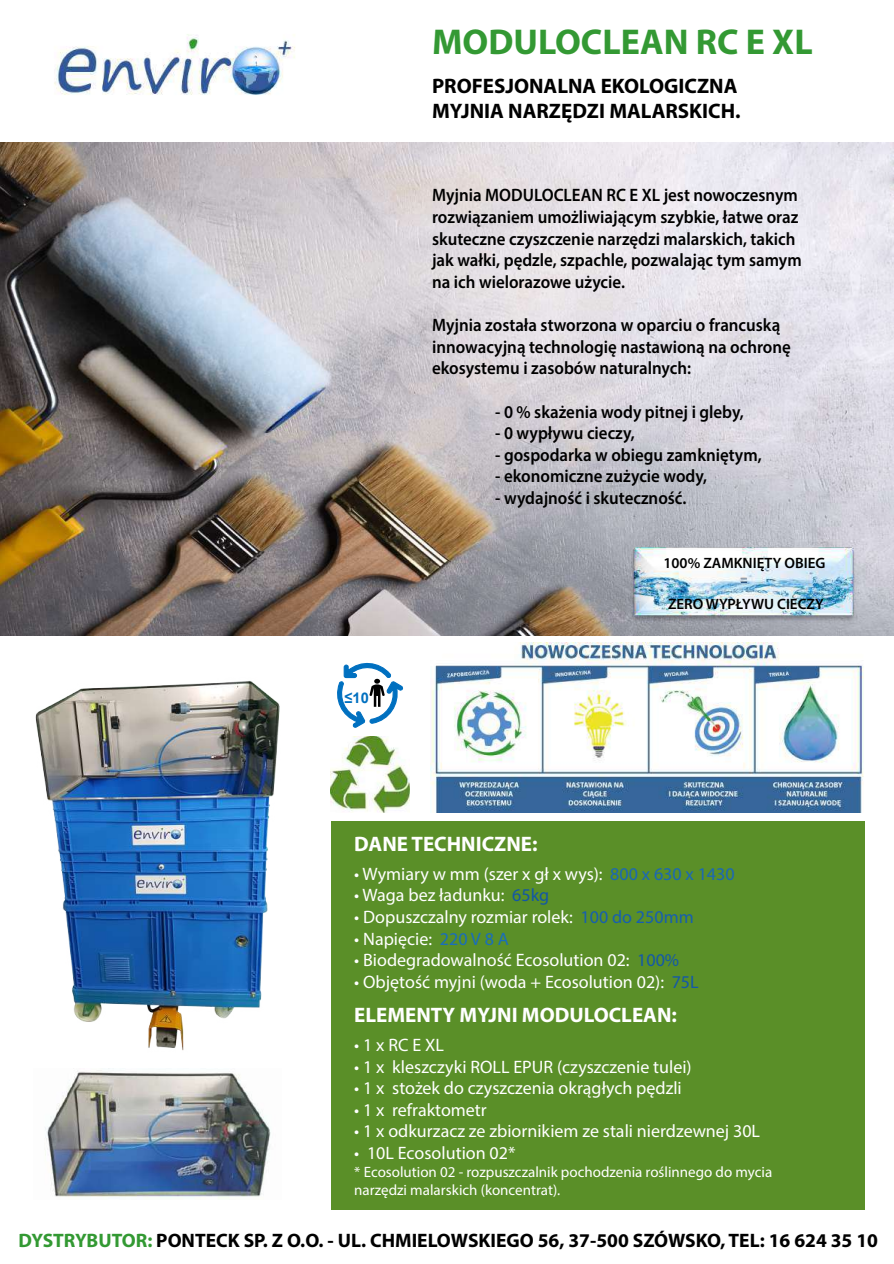
<style>
.page{position:relative;width:894px;height:1264px;background:#fff}
.page>*{position:absolute;margin:0;border:0;box-sizing:border-box;transform-origin:0 0}
.t1{font:700 36px "Myriad Pro";color:#393}
.t2{font:700 21px/25.2px "Myriad Pro";color:#000}
.t3{font:700 21px "Myriad Pro";color:#fff}
.t4{font:700 19.5px "Myriad Pro";color:#000}
.t5{font:600 18px/21.6px "Myriad Pro";color:#000;scale:.94 1}
.t6{font:18px "Myriad Pro";color:#fff}
.t7{font:15px/18px "Myriad Pro";color:#fff}
.t8{font:600 15px "Myriad Pro";color:#000}
.t9{font:700 14.7px "Arial";color:#0070c0}
.s1{color:#1a67b7}
.s2{color:#1256a7}
.s3{color:#165eb1}
.s4{color:#196dbd}
.s5{color:#1358a9}
.s6{color:#393}
</style>
<div class="page">
<div style="left:331px;top:821px;width:532px;height:388px;background:#5a8f28"></div>
<img style="left:45px;top:1099px;width:226px;height:99px">
<img style="left:0;top:143px;width:893px;height:492px">
<img style="left:430px;top:642px;width:434px;height:170px">
<img style="left:54px;top:34px;width:241px;height:61px">
<svg style="left:337px;top:662px;width:67px;height:66px"></svg>
<img style="left:628px;top:546px;width:230px;height:78px">
<img style="left:634px;top:554px;width:217px;height:54px">
<img style="left:826px;top:555px;width:26px;height:54px">
<img style="left:731px;top:570px;width:6px;height:25px">
<img style="left:737px;top:566px;width:28px;height:32px">
<img style="left:331px;top:736px;width:78px;height:76px">
<img style="left:26px;top:632px;width:263px;height:467px">
<h1 class="t1" style="left:432px;top:18px;width:382px">MODULOCLEAN RC E XL</h1>
<p class="t2" style="left:432px;top:72px;width:310px">PROFESJONALNA EKOLOGICZNA<br>MYJNIA NARZĘDZI MALARSKICH.</p>
<p class="t5" style="left:432px;top:184px;width:394px">Myjnia MODULOCLEAN RC E XL jest nowoczesnym rozwiązaniem umożliwiającym szybkie, łatwe oraz skuteczne czyszczenie narzędzi malarskich, takich jak wałki, pędzle, szpachle, pozwalając tym samym na ich wielorazowe użycie.</p>
<p class="t5" style="left:432px;top:314px;width:383px">Myjnia została stworzona w oparciu o francuską innowacyjną technologię nastawioną na ochronę ekosystemu i zasobów naturalnych:</p>
<p class="t5" style="left:495px;top:400px;width:266px">- 0 % skażenia wody pitnej i gleby,</p>
<p class="t5" style="left:495px;top:422px;width:150px">- 0 wypływu cieczy,</p>
<p class="t5" style="left:495px;top:443px;width:285px">- gospodarka w obiegu zamkniętym,</p>
<p class="t5" style="left:495px;top:465px;width:227px">- ekonomiczne zużycie wody,</p>
<p class="t5" style="left:495px;top:486px;width:205px">- wydajność i skuteczność.</p>
<p class="t9" style="left:344px;top:688px;width:26px">≤10</p>
<p class="t8" style="left:663px;top:553px;width:163px">100% ZAMKNIĘTY OBIEG</p>
<p class="t8" style="left:668px;top:594px;width:157px">ZERO WYPŁYWU CIECZY</p>
<p class="t3" style="left:354px;top:830px;width:185px">DANE TECHNICZNE:</p>
<p class="t6" style="left:354px;top:862px;width:382px">• Wymiary w mm (szer x gł x wys): <span class="s1">800 x 630 x 1430</span></p>
<p class="t6" style="left:354px;top:884px;width:196px">• Waga bez ładunku: <span class="s2">65kg</span></p>
<p class="t6" style="left:354px;top:905px;width:341px">• Dopuszczalny rozmiar rolek: <span class="s3">100 do 250mm</span></p>
<p class="t6" style="left:354px;top:927px;width:156px">• Napięcie: <span class="s4">220 V 8 A</span></p>
<p class="t6" style="left:354px;top:949px;width:326px">• Biodegradowalność Ecosolution 02: <span class="s5">100%</span></p>
<p class="t6" style="left:354px;top:970px;width:346px">• Objętość myjni (woda + Ecosolution 02): <span class="s5">75L</span></p>
<p class="t3" style="left:354px;top:1001px;width:324px">ELEMENTY MYJNI MODULOCLEAN:</p>
<p class="t6" style="left:354px;top:1033px;width:91px">• 1 x RC E XL</p>
<p class="t6" style="left:354px;top:1055px;width:339px">• 1 x kleszczyki ROLL EPUR (czyszczenie tulei)</p>
<p class="t6" style="left:354px;top:1076px;width:329px">• 1 x stożek do czyszczenia okrągłych pędzli</p>
<p class="t6" style="left:354px;top:1098px;width:134px">• 1 x refraktometr</p>
<p class="t6" style="left:354px;top:1120px;width:407px">• 1 x odkurzacz ze zbiornikiem ze stali nierdzewnej 30L</p>
<p class="t6" style="left:354px;top:1141px;width:163px">• 10L Ecosolution 02*</p>
<p class="t7" style="left:354px;top:1162px;width:419px">* Ecosolution 02 - rozpuszczalnik pochodzenia roślinnego do mycia narzędzi malarskich (koncentrat).</p>
<p class="t4" style="left:19px;top:1227px;width:860px"><span class="s6">DYSTRYBUTOR:</span> PONTECK SP. Z O.O. - UL. CHMIELOWSKIEGO 56, 37-500 SZÓWSKO, TEL: 16 624 35 10</p>
</div>
